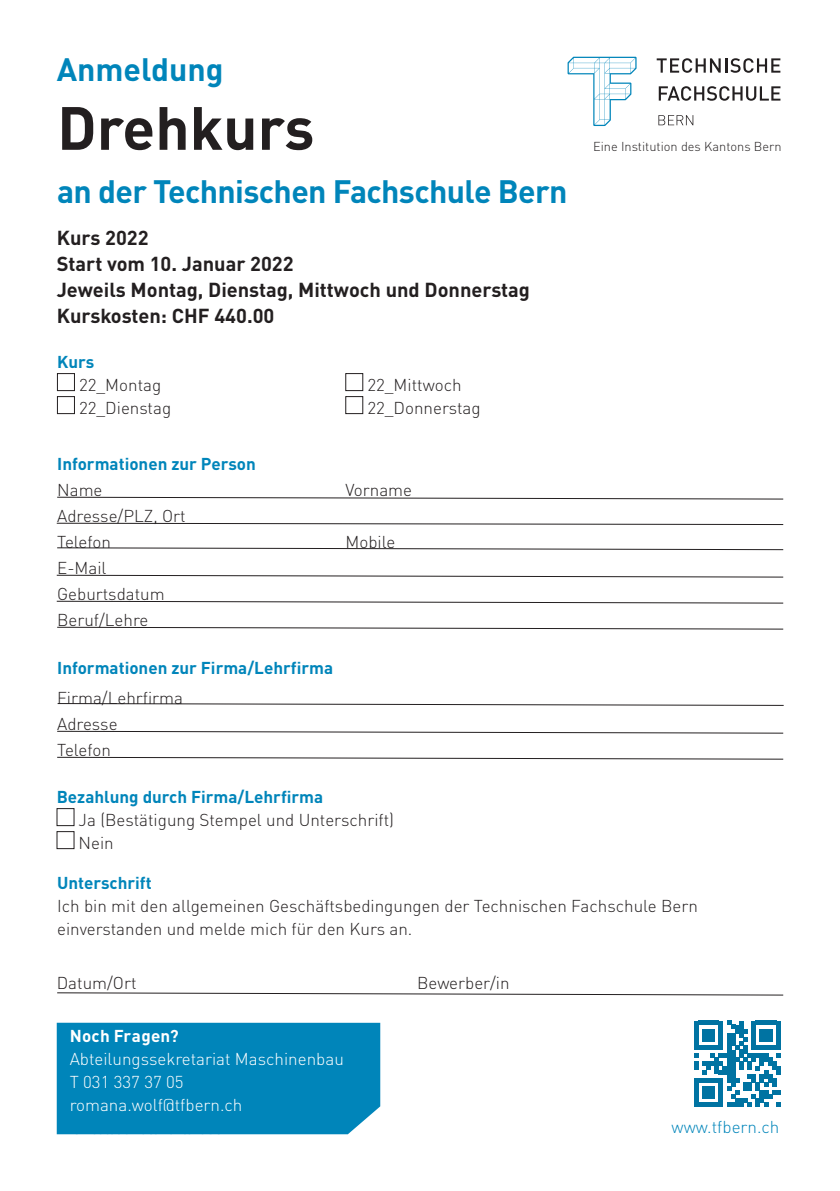
<style>
.page{position:relative;width:840px;height:1191px;background:#fff}
.page>*{position:absolute;margin:0;border:0;box-sizing:border-box;transform-origin:0 0}
.Titel{font:700 60px "DINOT";color:#231f20}
.Untertitel{font:700 32px "DINOT";letter-spacing:-.02em;color:#0085ba}
.Untertitel-2{font:700 32px "DINOT";color:#0085ba}
.t1{font:700 20px "DINOT";color:#231f20}
.t2{font:300 17px "DINOT";color:#231f20}
.t3{font:700 17px "DINOT";color:#0085ba}
.p_klein{font:300 17px "DINOT";color:#fff}
.t4{font:300 17px "DINOT";color:#0085ba}
.h2_kasten{font:700 17px "DINOT";letter-spacing:.015em;color:#fff}
.t5{font:300 12.8px "DINOT";color:#231f20}
</style>
<div class="page">
<svg style="left:656px;top:58px;width:64px;height:15px"></svg>
<hr style="left:724px;top:58px;width:3px;height:15px;background:#231f20">
<svg style="left:730px;top:58px;width:50px;height:15px"></svg>
<svg style="left:658px;top:86px;width:122px;height:15px"></svg>
<svg style="left:658px;top:115px;width:35px;height:10px"></svg>
<svg style="left:567px;top:57px;width:69px;height:69px"></svg>
<div style="left:57px;top:373px;width:18px;height:18px;border:1px solid #231f20"></div>
<div style="left:345px;top:373px;width:18px;height:18px;border:1px solid #231f20"></div>
<div style="left:57px;top:396px;width:18px;height:18px;border:1px solid #231f20"></div>
<div style="left:345px;top:396px;width:18px;height:18px;border:1px solid #231f20"></div>
<svg style="left:694px;top:1020px;width:86px;height:87px"></svg>
<div style="left:57px;top:1022px;width:323px;height:112px;background:#0085ba"></div>
<div style="left:57px;top:808px;width:17px;height:18px;border:1px solid #231f20"></div>
<div style="left:57px;top:831px;width:17px;height:18px;border:1px solid #231f20"></div>
<svg style="left:56px;top:523px;width:727px;height:2px"></svg>
<svg style="left:56px;top:575px;width:727px;height:2px"></svg>
<svg style="left:56px;top:601px;width:727px;height:2px"></svg>
<svg style="left:57px;top:627px;width:726px;height:2px"></svg>
<svg style="left:57px;top:757px;width:726px;height:2px"></svg>
<svg style="left:57px;top:731px;width:726px;height:2px"></svg>
<svg style="left:57px;top:497px;width:726px;height:2px"></svg>
<svg style="left:57px;top:992px;width:726px;height:3px"></svg>
<svg style="left:57px;top:703px;width:726px;height:3px"></svg>
<svg style="left:57px;top:547px;width:726px;height:3px"></svg>
<p class="Untertitel-2" style="left:57px;top:49px;width:168px">Anmeldung</p>
<p class="Titel" style="left:57px;top:89px;width:258px">Drehkurs</p>
<p class="Untertitel" style="left:57px;top:170px;width:511px">an der Technischen Fachschule Bern</p>
<p class="t1" style="left:57px;top:225px;width:93px">Kurs 2022</p>
<p class="t1" style="left:57px;top:251px;width:238px">Start vom 10. Januar 2022</p>
<p class="t1" style="left:57px;top:277px;width:474px">Jeweils Montag, Dienstag, Mittwoch und Donnerstag</p>
<p class="t1" style="left:57px;top:303px;width:219px">Kurskosten: CHF 440.00</p>
<p class="t3" style="left:57px;top:350px;width:39px">Kurs</p>
<p class="t2" style="left:79px;top:374px;width:84px">22_Montag</p>
<p class="t2" style="left:367px;top:374px;width:96px">22_Mittwoch</p>
<p class="t2" style="left:79px;top:397px;width:94px">22_Dienstag</p>
<p class="t2" style="left:367px;top:397px;width:115px">22_Donnerstag</p>
<p class="t5" style="left:592px;top:139px;width:190px">Eine Institution des Kantons Bern</p>
<p class="t3" style="left:57px;top:453px;width:200px">Informationen zur Person</p>
<p class="t2" style="left:57px;top:479px;width:47px">Name</p>
<p class="t2" style="left:345px;top:479px;width:68px">Vorname</p>
<p class="t2" style="left:57px;top:505px;width:130px">Adresse/PLZ, Ort</p>
<p class="t2" style="left:57px;top:531px;width:55px">Telefon</p>
<p class="t2" style="left:345px;top:531px;width:51px">Mobile</p>
<p class="t2" style="left:57px;top:557px;width:51px">E-Mail</p>
<p class="t2" style="left:57px;top:583px;width:109px">Geburtsdatum</p>
<p class="t2" style="left:57px;top:609px;width:93px">Beruf/Lehre</p>
<p class="t3" style="left:57px;top:657px;width:277px">Informationen zur Firma/Lehrfirma</p>
<p class="t2" style="left:57px;top:687px;width:127px">Firma/Lehrfirma</p>
<p class="t2" style="left:57px;top:713px;width:62px">Adresse</p>
<p class="t2" style="left:57px;top:739px;width:55px">Telefon</p>
<p class="t3" style="left:57px;top:785px;width:268px">Bezahlung durch Firma/Lehrfirma</p>
<p class="t2" style="left:79px;top:809px;width:317px">Ja (Bestätigung Stempel und Unterschrift)</p>
<p class="t2" style="left:79px;top:832px;width:37px">Nein</p>
<p class="t3" style="left:57px;top:871px;width:96px">Unterschrift</p>
<p class="t2" style="left:57px;top:895px;width:642px">Ich bin mit den allgemeinen Geschäftsbedingungen der Technischen Fachschule Bern</p>
<p class="t2" style="left:57px;top:918px;width:356px">einverstanden und melde mich für den Kurs an.</p>
<p class="t2" style="left:57px;top:972px;width:81px">Datum/Ort</p>
<p class="t2" style="left:417px;top:972px;width:94px">Bewerber/in</p>
<p class="h2_kasten" style="left:70px;top:1024px;width:110px">Noch Fragen?</p>
<p class="p_klein" style="left:70px;top:1048px;width:275px">Abteilungssekretariat Maschinenbau</p>
<p class="p_klein" style="left:70px;top:1071px;width:115px">T 031 337 37 05</p>
<p class="p_klein" style="left:70px;top:1094px;width:174px">romana.wolf@tfbern.ch</p>
<p class="t4" style="left:671px;top:1116px;width:109px">www.tfbern.ch</p>
</div>
